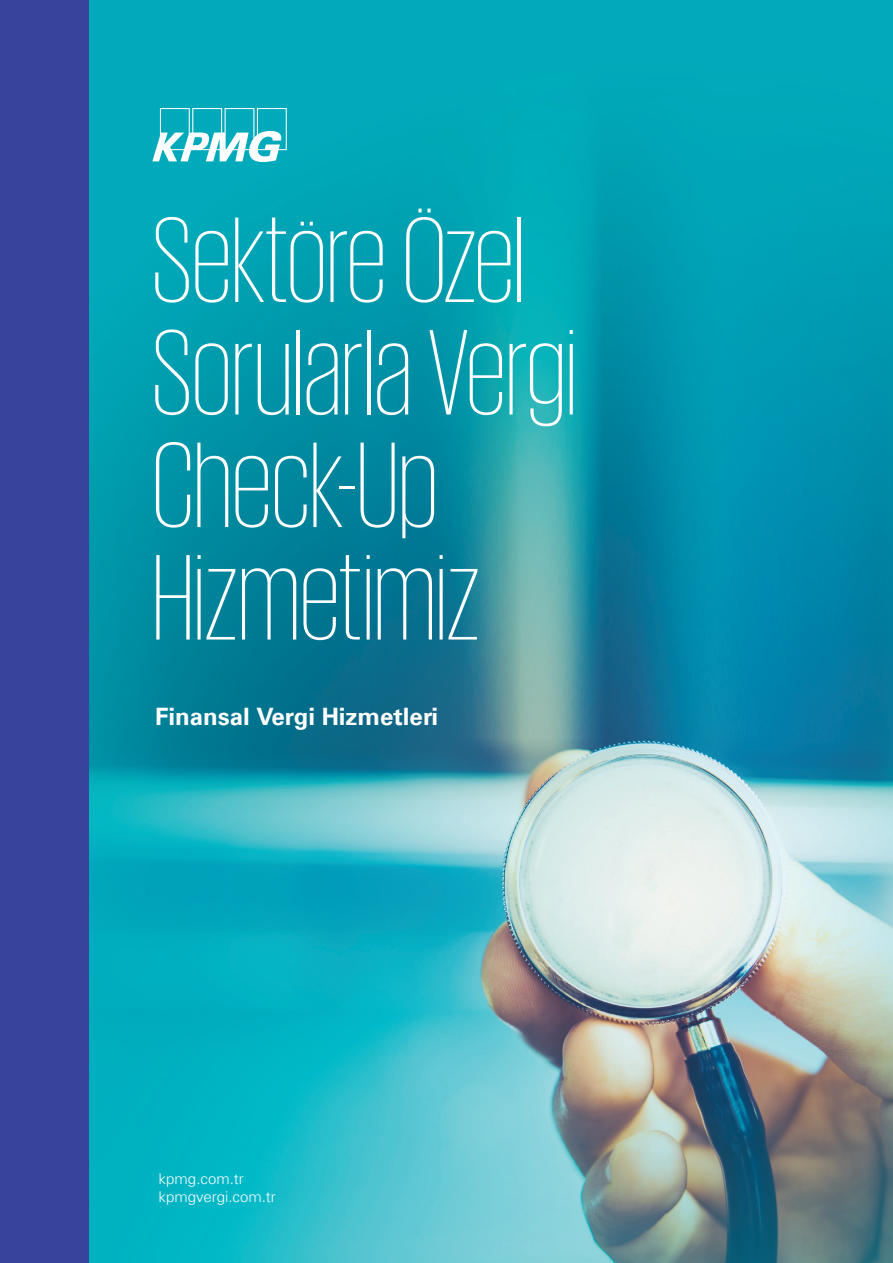
<style>
.page{position:relative;width:893px;height:1263px;background:#fff}
.page>*{position:absolute;margin:0;border:0;box-sizing:border-box;transform-origin:0 0}
.Title_112_pt{font:200 124.5px/112.5px "KPMG";color:#fff}
.Cover_Copy_10pt_Blue{font:700 24px "Universfor KPMG";color:#fff}
.Cover_Copy_10pt_Blue-2{font:300 15px "Universfor KPMG";color:#fff}
</style>
<div class="page">
<img style="left:89px;top:0;width:804px;height:1263px">
<svg style="left:152px;top:108px;width:135px;height:54px"></svg>
<div style="left:0;top:0;width:89px;height:1263px;background:#36449c"></div>
<p class="Title_112_pt" style="left:152px;top:201px;width:426px">Sektöre Özel<br>Sorularla Vergi<br>Check-Up<br>Hizmetimiz</p>
<p class="Cover_Copy_10pt_Blue" style="left:155px;top:703px;width:284px">Finansal Vergi Hizmetleri</p>
<p class="Cover_Copy_10pt_Blue-2" style="left:159px;top:1169px;width:87px">kpmg.com.tr</p>
<p class="Cover_Copy_10pt_Blue-2" style="left:159px;top:1187px;width:119px">kpmgvergi.com.tr</p>
</div>
